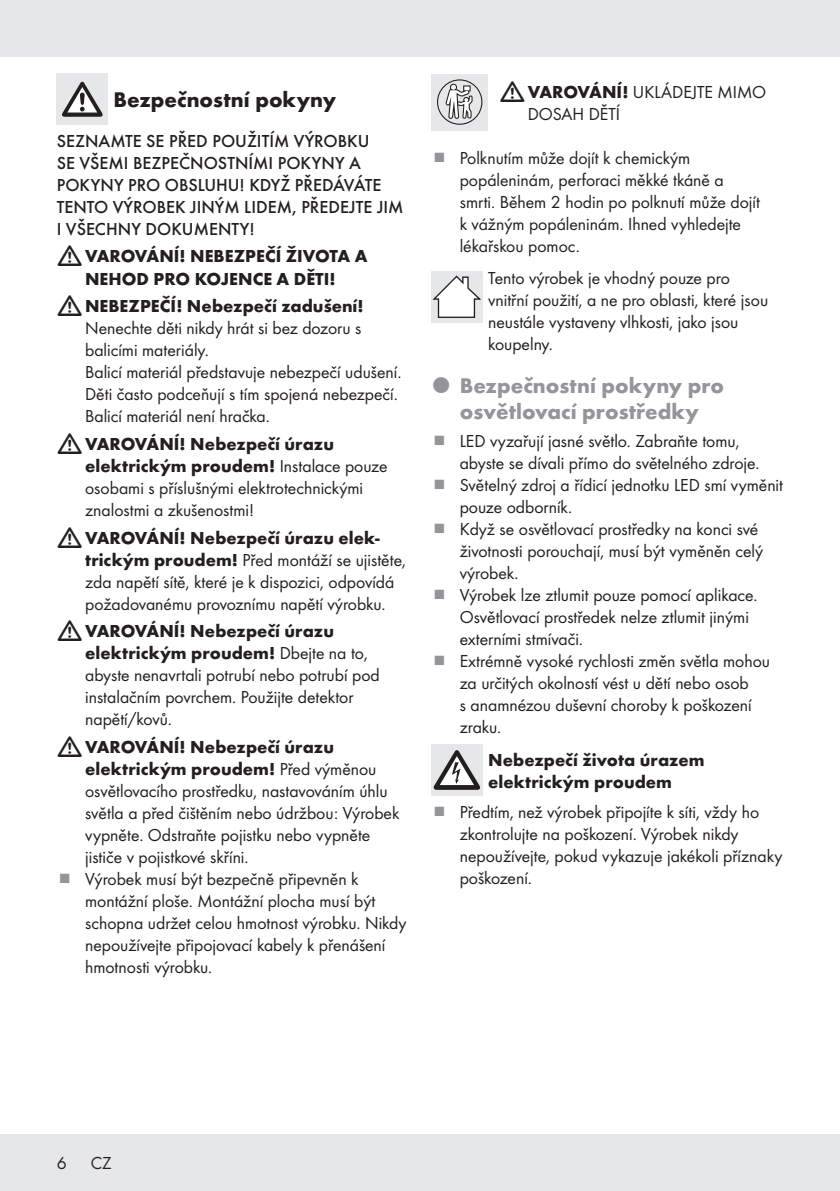
<style>
.page{position:relative;width:840px;height:1191px;background:#fff}
.page>*{position:absolute;margin:0;border:0;box-sizing:border-box;transform-origin:0 0}
.t1{font:700 22px/26px "Futura";color:#939598}
.Headline-01{font:700 22px "Futura";color:#231f20}
.Body{font:18px/22px "Futura Boo";color:#231f20}
.Body__All_Caps_and_M{font:500 18px/22px "Futura";color:#231f20}
.Indent{font:18px/22px "Futura Boo";color:#231f20}
.Body-2{font:700 18px/22px "Futura";color:#231f20}
.s1{font-family:"Futura";font-weight:700}
</style>
<div class="page">
<div style="left:0;top:1134px;width:839px;height:57px;background:#e6e7e9"></div>
<div style="left:0;top:0;width:839px;height:57px;background:#e6e7e9"></div>
<div style="left:57px;top:74px;width:51px;height:51px;background:#e6e7e9"></div>
<svg style="left:62px;top:82px;width:40px;height:35px"></svg>
<div style="left:431px;top:74px;width:57px;height:56px;background:#e6e7e9"></div>
<svg style="left:437px;top:79px;width:45px;height:46px"></svg>
<div style="left:431px;top:271px;width:51px;height:51px;background:#e6e7e9"></div>
<svg style="left:432px;top:275px;width:49px;height:43px"></svg>
<div style="left:431px;top:744px;width:51px;height:51px;background:#e6e7e9"></div>
<svg style="left:433px;top:750px;width:47px;height:40px"></svg>
<p class="Headline-01" style="left:113px;top:84px;width:224px">Bezpečnostní pokyny</p>
<p class="Body__All_Caps_and_M" style="left:57px;top:128px;width:348px">SEZNAMTE SE PŘED POUŽITÍM VÝROBKU<br>SE VŠEMI BEZPEČNOSTNÍMI POKYNY A<br>POKYNY PRO OBSLUHU! KDYŽ PŘEDÁVÁTE<br>TENTO VÝROBEK JINÝM LIDEM, PŘEDEJTE JIM<br>I VŠECHNY DOKUMENTY!</p>
<p class="Body-2" style="left:85px;top:244px;width:284px">VAROVÁNÍ! NEBEZPEČÍ ŽIVOTA A<br>NEHOD PRO KOJENCE A DĚTI!</p>
<p class="Body" style="left:85px;top:294px;width:280px"><span class="s1">NEBEZPEČÍ! Nebezpečí zadušení!<br></span>Nenechte děti nikdy hrát si bez dozoru s balicími materiály.</p>
<p class="Indent" style="left:85px;top:360px;width:315px">Balicí materiál představuje nebezpečí udušení.<br>Děti často podceňují s tím spojená nebezpečí.</p>
<p class="Indent" style="left:85px;top:404px;width:184px">Balicí materiál není hračka.</p>
<p class="Body" style="left:85px;top:432px;width:304px"><span class="s1">VAROVÁNÍ! Nebezpečí úrazu elektrickým proudem!</span> Instalace pouze osobami s příslušnými elektrotechnickými znalostmi a zkušenostmi!</p>
<p class="Body" style="left:85px;top:525px;width:322px"><span class="s1">VAROVÁNÍ! Nebezpečí úrazu elek&shy;trickým proudem!</span> Před montáží se ujistěte, zda napětí sítě, které je k dispozici, odpovídá požadovanému provoznímu napětí výrobku.</p>
<p class="Body" style="left:85px;top:619px;width:296px"><span class="s1">VAROVÁNÍ! Nebezpečí úrazu elektrickým proudem!</span> Dbejte na to, abyste nenavrtali potrubí nebo potrubí pod instalačním povrchem. Použijte detektor napětí/kovů.</p>
<p class="Body" style="left:85px;top:735px;width:315px"><span class="s1">VAROVÁNÍ! Nebezpečí úrazu elektrickým proudem!</span> Před výměnou osvětlovacího prostředku, nastavováním úhlu světla a před čištěním nebo údržbou: Výrobek vypněte. Odstraňte pojistku nebo vypněte jističe v pojistkové skříni.</p>
<p class="Body" style="left:85px;top:867px;width:323px">Výrobek musí být bezpečně připevněn k montážní ploše. Montážní plocha musí být schopna udržet celou hmotnost výrobku. Nikdy nepoužívejte připojovací kabely k přenášení hmotnosti výrobku.</p>
<p class="Body" style="left:527px;top:80px;width:240px"><span class="s1">VAROVÁNÍ!</span> UKLÁDEJTE MIMO<br>DOSAH DĚTÍ</p>
<p class="Body" style="left:459px;top:146px;width:301px">Polknutím může dojít k chemickým popáleninám, perforaci měkké tkáně a smrti. Během 2 hodin po polknutí může dojít k vážným popáleninám. Ihned vyhledejte lékařskou pomoc.</p>
<p class="Body" style="left:488px;top:266px;width:281px">Tento výrobek je vhodný pouze pro vnitřní použití, a ne pro oblasti, které jsou neustále vystaveny vlhkosti, jako jsou koupelny.</p>
<p class="t1" style="left:459px;top:371px;width:266px">Bezpečnostní pokyny pro osvětlovací prostředky</p>
<p class="Body" style="left:459px;top:429px;width:299px">LED vyzařují jasné světlo. Zabraňte tomu, abyste se dívali přímo do světelného zdroje.</p>
<p class="Body" style="left:459px;top:473px;width:325px">Světelný zdroj a řídicí jednotku LED smí vyměnit pouze odborník.</p>
<p class="Body" style="left:459px;top:517px;width:305px">Když se osvětlovací prostředky na konci své životnosti porouchají, musí být vyměněn celý výrobek.</p>
<p class="Body" style="left:459px;top:583px;width:297px">Výrobek lze ztlumit pouze pomocí aplikace.<br>Osvětlovací prostředek nelze ztlumit jinými externími stmívači.</p>
<p class="Body" style="left:459px;top:649px;width:312px">Extrémně vysoké rychlosti změn světla mohou za určitých okolností vést u dětí nebo osob<br>s anamnézou duševní choroby k poškození zraku.</p>
<p class="Body-2" style="left:488px;top:747px;width:218px">Nebezpečí života úrazem elektrickým proudem</p>
<p class="Body" style="left:459px;top:799px;width:324px">Předtím, než výrobek připojíte k síti, vždy ho zkontrolujte na poškození. Výrobek nikdy nepoužívejte, pokud vykazuje jakékoli příznaky poškození.</p>
<p class="Body" style="left:57px;top:1151px;width:11px">6</p>
<p class="Body" style="left:91px;top:1151px;width:22px">CZ</p>
</div>
